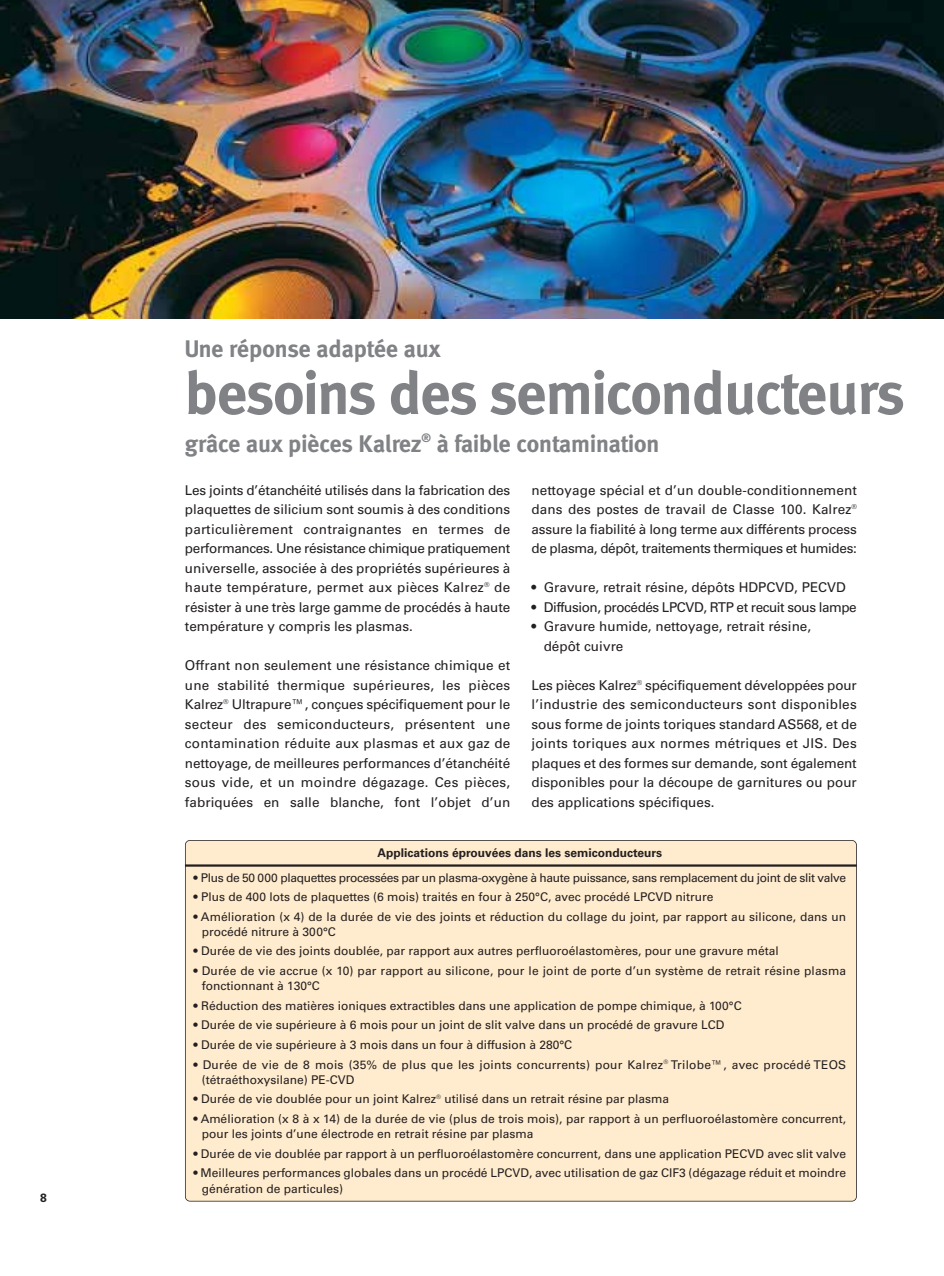
<style>
.page{position:relative;width:944px;height:1276px;background:#fff}
.page>*{position:absolute;margin:0;border:0;box-sizing:border-box;transform-origin:0 0}
.t1{font:700 60px "Meta";letter-spacing:-.015em;color:#808285}
.t2{font:700 24px "Meta";color:#808285}
.t3{font:13.5px/19.5px "Univers";color:#231f20;text-align:justify}
.t4{font:13.5px "Univers";letter-spacing:-.03em;color:#231f20}
.t5{font:12px/15.3px "Univers";color:#231f20}
.t6{font:12px "Univers";letter-spacing:-.03em;color:#231f20}
.t7{font:700 12px "Univers";color:#231f20}
</style>
<div class="page">
<div style="left:185px;top:840px;width:671px;height:361px;background:#ffebcd;border-radius:5px"></div>
<div style="left:185px;top:840px;width:672px;height:361px;border:2px solid #231f20;border-radius:5px"></div>
<hr style="left:185px;top:864px;width:672px;height:2px;background:#231f20">
<img style="left:0;top:0;width:944px;height:319px">
<p class="t7" style="left:40px;top:1193px;width:8px">8</p>
<h2 class="t2" style="left:185px;top:340px;width:257px">Une réponse adaptée aux</h2>
<h1 class="t1" style="left:185px;top:371px;width:721px">besoins des semiconducteurs</h1>
<h2 class="t2" style="left:185px;top:434px;width:476px">grâce aux pièces Kalrez<sup>®</sup> à faible contamination</h2>
<p class="t3" style="left:531px;top:481px;width:327px">nettoyage spécial et d’un double-conditionnement dans des postes de travail de Classe 100. Kalrez<sup>® </sup>assure la fiabilité à long terme aux différents process de plasma, dépôt, traitements thermiques et humides:</p>
<p class="t3" style="left:531px;top:579px;width:316px">• Gravure, retrait résine, dépôts HDPCVD, PECVD</p>
<p class="t4" style="left:531px;top:602px;width:327px">• Diffusion, procédés LPCVD, RTP et recuit sous lampe</p>
<p class="t3" style="left:544px;top:618px;width:269px;text-indent:-12px">• Gravure humide, nettoyage, retrait résine, dépôt cuivre</p>
<p class="t3" style="left:531px;top:676px;width:327px">Les pièces Kalrez<sup>®</sup> spécifiquement développées pour l’industrie des semiconducteurs sont disponibles sous forme de joints toriques standard AS568, et de joints toriques aux normes métriques et JIS. Des plaques et des formes sur demande, sont également disponibles pour la découpe de garnitures ou pour des applications spécifiques.</p>
<p class="t7" style="left:377px;top:848px;width:286px">Applications éprouvées dans les semiconducteurs</p>
<p class="t6" style="left:193px;top:873px;width:654px">• Plus de 50 000 plaquettes processées par un plasma-oxygène à haute puissance, sans remplacement du joint de slit valve</p>
<p class="t5" style="left:193px;top:890px;width:521px">• Plus de 400 lots de plaquettes (6 mois) traités en four à 250°C, avec procédé LPCVD nitrure</p>
<p class="t5" style="left:202px;top:910px;width:646px;text-indent:-9px">• Amélioration (x 4) de la durée de vie des joints et réduction du collage du joint, par rapport au silicone, dans un procédé nitrure à 300°C</p>
<p class="t5" style="left:193px;top:944px;width:587px">• Durée de vie des joints doublée, par rapport aux autres perfluoroélastomères, pour une gravure métal</p>
<p class="t5" style="left:202px;top:964px;width:646px;text-indent:-9px">• Durée de vie accrue (x 10) par rapport au silicone, pour le joint de porte d’un système de retrait résine plasma fonctionnant à 130°C</p>
<p class="t5" style="left:193px;top:999px;width:550px">• Réduction des matières ioniques extractibles dans une application de pompe chimique, à 100°C</p>
<p class="t5" style="left:193px;top:1018px;width:532px">• Durée de vie supérieure à 6 mois pour un joint de slit valve dans un procédé de gravure LCD</p>
<p class="t5" style="left:193px;top:1038px;width:380px">• Durée de vie supérieure à 3 mois dans un four à diffusion à 280°C</p>
<p class="t5" style="left:202px;top:1057px;width:646px;text-indent:-9px">• Durée de vie de 8 mois (35% de plus que les joints concurrents) pour Kalrez<sup>®</sup> Trilobe™, avec procédé TEOS (tétraéthoxysilane) PE-CVD</p>
<p class="t5" style="left:193px;top:1092px;width:477px">• Durée de vie doublée pour un joint Kalrez<sup>®</sup> utilisé dans un retrait résine par plasma</p>
<p class="t5" style="left:202px;top:1112px;width:646px;text-indent:-9px">• Amélioration (x 8 à x 14) de la durée de vie (plus de trois mois), par rapport à un perfluoroélastomère concurrent, pour les joints d’une électrode en retrait résine par plasma</p>
<p class="t5" style="left:193px;top:1147px;width:654px">• Durée de vie doublée par rapport à un perfluoroélastomère concurrent, dans une application PECVD avec slit valve</p>
<p class="t5" style="left:202px;top:1166px;width:646px;text-indent:-9px">• Meilleures performances globales dans un procédé LPCVD, avec utilisation de gaz CIF3 (dégazage réduit et moindre génération de particules)</p>
<p class="t3" style="left:185px;top:481px;width:327px">Les joints d’étanchéité utilisés dans la fabrication des plaquettes de silicium sont soumis à des conditions particulièrement contraignantes en termes de performances. Une résistance chimique pratiquement universelle, associée à des propriétés supérieures à haute température, permet aux pièces Kalrez<sup>®</sup> de résister à une très large gamme de procédés à haute température y compris les plasmas.</p>
<p class="t3" style="left:185px;top:657px;width:327px">Offrant non seulement une résistance chimique et une stabilité thermique supérieures, les pièces Kalrez<sup>®</sup> Ultrapure™, conçues spécifiquement pour le secteur des semiconducteurs, présentent une contamination réduite aux plasmas et aux gaz de nettoyage, de meilleures performances d’étanchéité sous vide, et un moindre dégazage. Ces pièces, fabriquées en salle blanche, font l’objet d’un</p>
</div>
